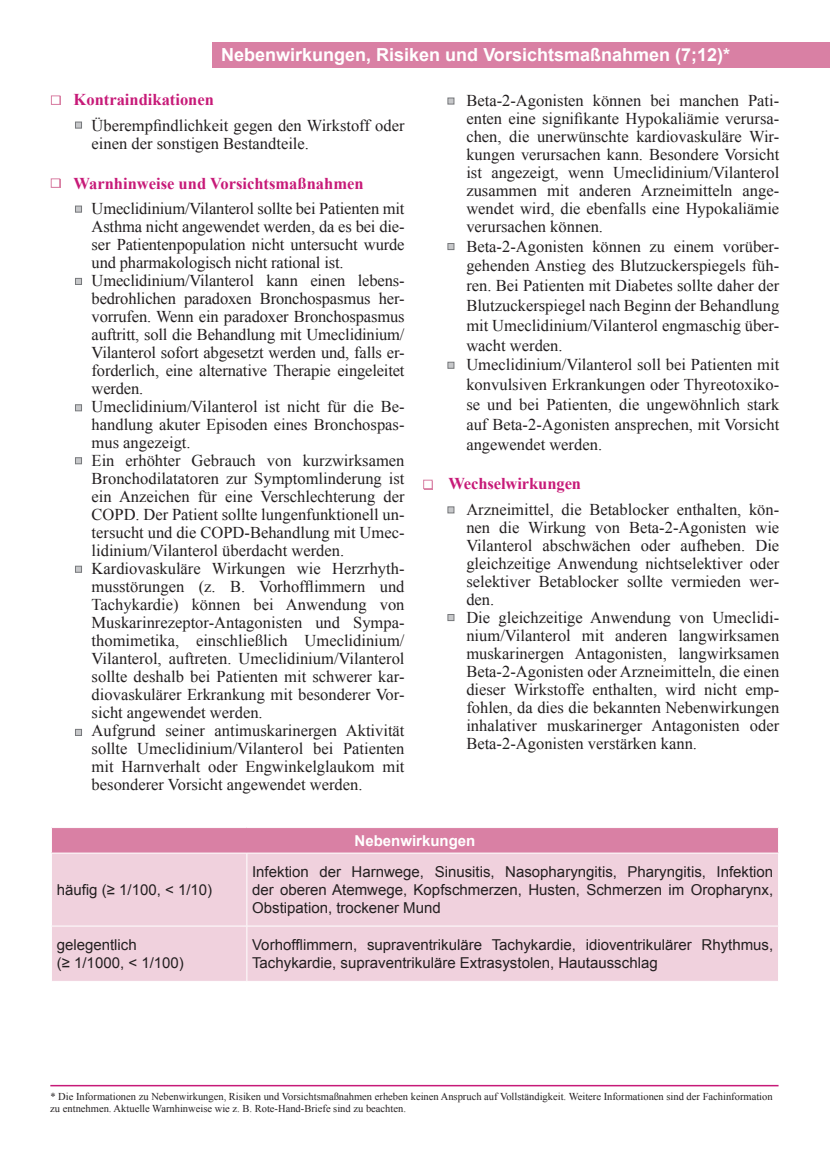
<style>
.page{position:relative;width:830px;height:1170px;background:#fff}
.page>*{position:absolute;margin:0;border:0;box-sizing:border-box;transform-origin:0 0}
.t1{font:700 18px "Arial";color:#fff}
.t2{font:16.5px/18px "Times New Roman";color:#231f20}
.t3{font:700 16.5px "Times New Roman";color:#c71a78}
.t4{font:15px/18px "Arial";color:#231f20}
.t5{font:700 15px "Arial";color:#fff}
.t6{font:10.5px/12.6px "Times New Roman";color:#231f20}
</style>
<div class="page">
<div style="left:212px;top:43px;width:617px;height:25px;background:#d980a4"></div>
<div style="left:52px;top:179px;width:8px;height:9px;background:#d980a4"></div>
<div style="left:51px;top:179px;width:9px;height:8px;background:#fff;border:1px solid #d980a4"></div>
<div style="left:52px;top:96px;width:8px;height:9px;background:#d980a4"></div>
<div style="left:51px;top:96px;width:9px;height:8px;background:#fff;border:1px solid #d980a4"></div>
<hr style="left:50px;top:1084px;width:728px;height:2px;background:#c71a78">
<div style="left:75px;top:457px;width:7px;height:7px;background:#c7c8ca;border:1px solid #76787b"></div>
<svg style="left:75px;top:566px;width:7px;height:6px"></svg>
<svg style="left:75px;top:122px;width:7px;height:6px"></svg>
<svg style="left:447px;top:98px;width:7px;height:6px"></svg>
<div style="left:75px;top:404px;width:7px;height:7px;background:#c7c8ca;border:1px solid #76787b"></div>
<svg style="left:75px;top:206px;width:7px;height:6px"></svg>
<svg style="left:75px;top:729px;width:7px;height:6px"></svg>
<svg style="left:75px;top:278px;width:7px;height:6px"></svg>
<div style="left:447px;top:506px;width:7px;height:7px;background:#c7c8ca;border:1px solid #76787b"></div>
<div style="left:447px;top:243px;width:7px;height:7px;background:#c7c8ca;border:1px solid #76787b"></div>
<svg style="left:447px;top:362px;width:7px;height:6px"></svg>
<div style="left:51px;top:827px;width:727px;height:26px;background:#d980a4"></div>
<div style="left:52px;top:853px;width:725px;height:127px;background:#f0d1dd"></div>
<hr style="left:51px;top:827px;width:196px;height:1px;background:#fff">
<svg style="left:51px;top:827px;width:1px;height:25px"></svg>
<hr style="left:247px;top:827px;width:531px;height:1px;background:#fff">
<hr style="left:51px;top:852px;width:196px;height:1px;background:#fff">
<hr style="left:247px;top:852px;width:531px;height:1px;background:#fff">
<hr style="left:246px;top:853px;width:1px;height:72px;background:#fff">
<hr style="left:51px;top:925px;width:196px;height:1px;background:#fff">
<hr style="left:247px;top:925px;width:531px;height:1px;background:#fff">
<hr style="left:246px;top:926px;width:1px;height:54px;background:#fff">
<div style="left:423px;top:480px;width:9px;height:9px;background:#fff;border:1px solid #d980a4"></div>
<svg style="left:447px;top:614px;width:7px;height:6px"></svg>
<p class="t1" style="left:221px;top:42px;width:510px">Nebenwirkungen, Risiken und Vorsichtsmaßnahmen (7;12)*</p>
<p class="t3" style="left:74px;top:88px;width:142px">Kontraindikationen</p>
<p class="t2" style="left:92px;top:116px;width:314px">Überempfindlichkeit gegen den Wirkstoff oder einen der sonstigen Bestandteile.</p>
<p class="t3" style="left:74px;top:172px;width:291px">Warnhinweise und Vorsichtsmaßnahmen</p>
<p class="t2" style="left:92px;top:199px;width:314px">Umeclidinium/Vilanterol sollte bei Patienten mit Asthma nicht angewendet werden, da es bei die&shy;ser Patientenpopulation nicht untersucht wurde und pharmakologisch nicht rational ist.<br>Umeclidinium/Vilanterol kann einen lebens&shy;bedrohlichen paradoxen Bronchospasmus her&shy;vorrufen. Wenn ein paradoxer Bronchospasmus auftritt, soll die Behandlung mit Umeclidinium/ Vilanterol sofort abgesetzt werden und, falls er&shy;forderlich, eine alternative Therapie eingeleitet werden.<br>Umeclidinium/Vilanterol ist nicht für die Be&shy;handlung akuter Episoden eines Bronchospas&shy;mus angezeigt.<br>Ein erhöhter Gebrauch von kurzwirksamen Bronchodilatatoren zur Symptomlinderung ist ein Anzeichen für eine Verschlechterung der COPD</p>
<p class="t2" style="left:92px;top:505px;width:314px;text-indent:44px">. Der Patient sollte lungenfunktionell un&shy;tersucht und die COPD</p>
<p class="t2" style="left:92px;top:523px;width:314px;text-indent:153px">-Behandlung mit Umec&shy;lidinium/Vilanterol überdacht werden.<br>Kardiovaskuläre Wirkungen wie Herzrhyth&shy;musstörungen (z. B. Vorhofflimmern und Tachykardie) können bei Anwendung von Muskarinrezeptor-Antagonisten und Sympa&shy;thomimetika, einschließlich Umeclidinium/ Vilanterol, auftreten. Umeclidinium/Vilanterol sollte deshalb bei Patienten mit schwerer kar&shy;diovaskulärer Erkrankung mit besonderer Vor&shy;sicht angewendet werden.<br>Aufgrund seiner antimuskarinergen Aktivität sollte Umeclidinium/Vilanterol bei Patienten mit Harnverhalt oder Engwinkelglaukom mit besonderer Vorsicht angewendet werden.</p>
<p class="t2" style="left:466px;top:91px;width:314px;text-align:justify">Beta-2-Agonisten können bei manchen Pati&shy;enten eine signifikante Hypokaliämie verursa&shy;chen, die unerwünschte kardiovaskuläre Wir&shy;kungen verursachen kann. Besondere Vorsicht ist angezeigt, wenn Umeclidinium/Vilanterol zusammen mit anderen Arzneimitteln ange&shy;wendet wird, die ebenfalls eine Hypokaliämie verursachen können.</p>
<p class="t2" style="left:466px;top:236px;width:314px;line-height:19.8px">Beta-2-Agonisten können zu einem vorüber&shy;gehenden Anstieg des Blutzuckerspiegels füh&shy;ren. Bei Patienten mit Diabetes sollte daher der Blutzuckerspiegel nach Beginn der Behandlung mit Umeclidinium/Vilanterol engmaschig über&shy;wacht werden.<br>Umeclidinium/Vilanterol soll bei Patienten mit konvulsiven Erkrankungen oder Thyreotoxiko&shy;se und bei Patienten, die ungewöhnlich stark auf Beta-2-Agonisten ansprechen, mit Vorsicht angewendet werden.</p>
<p class="t3" style="left:448px;top:472px;width:134px">Wechselwirkungen</p>
<p class="t2" style="left:466px;top:500px;width:314px">Arzneimittel, die Betablocker enthalten, kön&shy;nen die Wirkung von Beta-2-Agonisten wie Vilanterol abschwächen oder aufheben. Die gleichzeitige Anwendung nichtselektiver oder selektiver Betablocker sollte vermieden wer&shy;den.<br>Die gleichzeitige Anwendung von Umeclidi&shy;nium/Vilanterol mit anderen langwirksamen muskarinergen Antagonisten, langwirksamen Beta-2-Agonisten oder Arzneimitteln, die einen dieser Wirkstoffe enthalten, wird nicht emp&shy;fohlen, da dies die bekannten Nebenwirkungen inhalativer muskarinerger Antagonisten oder Beta-2-Agonisten verstärken kann.</p>
<p class="t4" style="left:57px;top:880px;width:157px">häufig (≥ 1/100, &lt; 1/10)</p>
<p class="t5" style="left:354px;top:830px;width:122px">Nebenwirkungen</p>
<p class="t4" style="left:252px;top:862px;width:522px;text-align:justify">Infektion der Harnwege, Sinusitis, Nasopharyngitis, Pharyngitis, Infektion der oberen Atemwege, Kopfschmerzen, Husten, Schmerzen im Oropharynx, Obstipation, trockener Mund</p>
<p class="t4" style="left:57px;top:936px;width:129px">gelegentlich<br>(≥ 1/1000, &lt; 1/100)</p>
<p class="t4" style="left:252px;top:936px;width:522px">Vorhofflimmern, supraventrikuläre Tachykardie, idioventrikulärer Rhythmus,<br>Tachykardie, supraventrikuläre Extrasystolen, Hautausschlag</p>
<p class="t6" style="left:50px;top:1089px;width:723px">* Die Informationen zu Nebenwirkungen, Risiken und Vorsichtsmaßnahmen erheben keinen Anspruch auf Vollständigkeit. Weitere Informationen sind der Fachinformation zu entnehmen. Aktuelle Warnhinweise wie z. B. Rote-Hand-Briefe sind zu beachten.</p>
</div>
